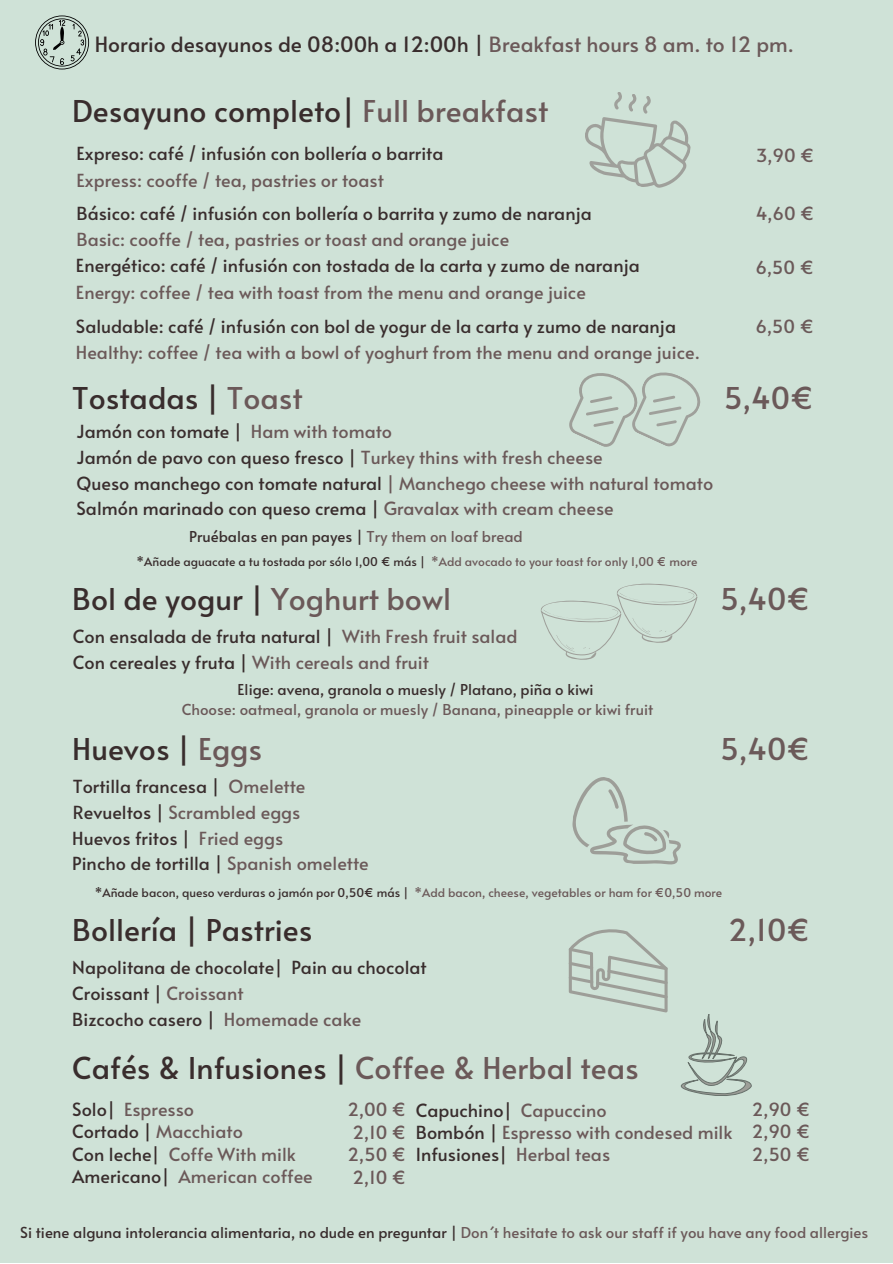
<style>
.page{position:relative;width:893px;height:1264px;background:#fff}
.page>*{position:absolute;margin:0;border:0;box-sizing:border-box;transform-origin:0 0}
.t1{font:30px "Alata";color:#392d2d}
.t2{font:30px "Alata";color:#6b5959}
.t3{font:21px "Alata";color:#392d2d}
.t4{font:18px/25.7px "Alata";color:#392d2d}
.t5{font:18px/22.5px "Alata";color:#6b5959}
.t6{font:15px "Alata";color:#392d2d}
.t7{font:15px "Alata";color:#6b5959}
.t8{font:12px "Alata";color:#6b5959}
.t9{font:12px "Alata";color:#392d2d}
.s1{color:#6b5959}
.s2{color:#392d2d}
</style>
<div class="page">
<div style="left:0;top:0;width:892px;height:1262px;background:#cfe2d7"></div>
<svg style="left:35px;top:15px;width:54px;height:54px"></svg>
<svg style="left:585px;top:92px;width:106px;height:96px"></svg>
<svg style="left:569px;top:372px;width:132px;height:75px"></svg>
<svg style="left:540px;top:583px;width:158px;height:77px"></svg>
<svg style="left:572px;top:777px;width:109px;height:88px"></svg>
<svg style="left:568px;top:929px;width:99px;height:83px"></svg>
<svg style="left:680px;top:1014px;width:71px;height:81px"></svg>
<p class="t3" style="left:95px;top:28px;width:700px">Horario desayunos de 08:00h a 12:00h | <span class="s1">Breakfast hours 8 am. to 12 pm.</span></p>
<h1 class="t1" style="left:72px;top:89px;width:477px">Desayuno completo| <span class="s1">Full breakfast</span></h1>
<p class="t4" style="left:76px;top:139px;width:368px">Expreso: café / infusión con bollería o barrita</p>
<p class="t5" style="left:76px;top:168px;width:309px">Express: cooffe / tea, pastries or toast</p>
<p class="t4" style="left:76px;top:200px;width:516px">Básico: café / infusión con bollería o barrita y zumo de naranja</p>
<p class="t5" style="left:76px;top:228px;width:434px">Basic: cooffe / tea, pastries or toast and orange juice</p>
<p class="t4" style="left:76px;top:252px;width:565px">Energético: café / infusión con tostada de la carta y zumo de naranja</p>
<p class="t5" style="left:76px;top:280px;width:511px">Energy: coffee / tea with toast from the menu and orange juice</p>
<p class="t5" style="left:756px;top:143px;width:60px">3,90 €</p>
<p class="t5" style="left:755px;top:202px;width:60px">4,60 €</p>
<p class="t5" style="left:755px;top:255px;width:60px">6,50 €</p>
<p class="t4" style="left:76px;top:312px;width:601px">Saludable: café / infusión con bol de yogur de la carta y zumo de naranja</p>
<p class="t5" style="left:755px;top:314px;width:60px">6,50 €</p>
<p class="t5" style="left:76px;top:340px;width:625px">Healthy: coffee / tea with a bowl of yoghurt from the menu and orange juice.</p>
<h1 class="t1" style="left:72px;top:376px;width:232px">Tostadas | <span class="s1">Toast</span></h1>
<h1 class="t2" style="left:723px;top:376px;width:92px">5,40€</h1>
<p class="t4" style="left:76px;top:418px;width:638px">Jamón con tomate | <span class="s1">Ham with tomato<br></span>Jamón de pavo con queso fresco | <span class="s1">Turkey thins with fresh cheese<br></span>Queso manchego con tomate natural <span class="s1">| Manchego cheese with natural tomato </span>Salmón marinado con queso crema | <span class="s1">Gravalax with cream cheese</span></p>
<p class="t9" style="left:137px;top:552px;width:562px">*Añade aguacate a tu tostada por sólo 1,00 € más | <span class="s1">*Add avocado to your toast for only 1,00 € more</span></p>
<p class="t6" style="left:189px;top:525px;width:335px">Pruébalas en pan payes | <span class="s1">Try them on loaf bread</span></p>
<h1 class="t1" style="left:72px;top:576px;width:380px">Bol de yogur | <span class="s1">Yoghurt bowl</span></h1>
<p class="t4" style="left:73px;top:623px;width:446px">Con ensalada de fruta natural | <span class="s1">With Fresh fruit salad<br></span>Con cereales y fruta | <span class="s1">With cereals and fruit</span></p>
<p class="t6" style="left:238px;top:678px;width:357px">Elige: avena, granola o muesly / Platano, piña o kiwi</p>
<p class="t7" style="left:182px;top:698px;width:473px">Choose: oatmeal, granola or muesly / Banana, pineapple or kiwi fruit</p>
<h1 class="t1" style="left:72px;top:726px;width:191px">Huevos | <span class="s1">Eggs</span></h1>
<p class="t5" style="left:73px;top:800px;width:229px"><span class="s2">Revueltos |</span> Scrambled eggs</p>
<p class="t4" style="left:73px;top:773px;width:234px">Tortilla francesa | <span class="s1">Omelette</span></p>
<h1 class="t2" style="left:719px;top:576px;width:92px">5,40€</h1>
<h1 class="t2" style="left:719px;top:726px;width:92px">5,40€</h1>
<p class="t4" style="left:72px;top:824px;width:298px">Huevos fritos | <span class="s1">Fried eggs<br></span>Pincho de tortilla | <span class="s1">Spanish omelette</span></p>
<p class="t8" style="left:95px;top:883px;width:629px"><span class="s2">*Añade bacon, queso verduras o jamón por 0,50€ más |</span> *Add bacon, cheese, vegetables or ham for €0,50 more</p>
<h1 class="t1" style="left:72px;top:907px;width:242px">Bollería | Pastries</h1>
<h1 class="t2" style="left:728px;top:907px;width:84px">2,10€</h1>
<p class="t4" style="left:72px;top:954px;width:356px">Napolitana de chocolate| Pain au chocolat</p>
<p class="t4" style="left:72px;top:979px;width:173px">Croissant | <span class="s1">Croissant</span></p>
<p class="t4" style="left:72px;top:1005px;width:290px">Bizcocho casero | <span class="s1">Homemade cake</span></p>
<h1 class="t1" style="left:72px;top:1045px;width:568px">Cafés &amp; Infusiones | <span class="s1">Coffee &amp; Herbal teas</span></h1>
<p class="t5" style="left:72px;top:1097px;width:242px"><span class="s2">Solo|</span> Espresso<br><span class="s2">Cortado |</span> Macchiato<br><span class="s2">Con leche|</span> Coffe With milk<br><span class="s2">Americano|</span> American coffee</p>
<p class="t5" style="left:416px;top:1097px;width:318px"><span class="s2">Capuchino|</span> Capuccino<br><span class="s2">Bombón |</span> Espresso with condesed milk<br><span class="s2">Infusiones|</span> Herbal teas</p>
<p class="t5" style="left:347px;top:1097px;width:60px;text-align:justify">2,00 € 2,10 € 2,50 € 2,10 €</p>
<p class="t5" style="left:751px;top:1097px;width:60px;text-align:justify">2,90 € 2,90 € 2,50 €</p>
<p class="t6" style="left:20px;top:1221px;width:849px">Si tiene alguna intolerancia alimentaria, no dude en preguntar | <span class="s1">Don´t hesitate to ask our staff if you have any food allergies</span></p>
</div>
